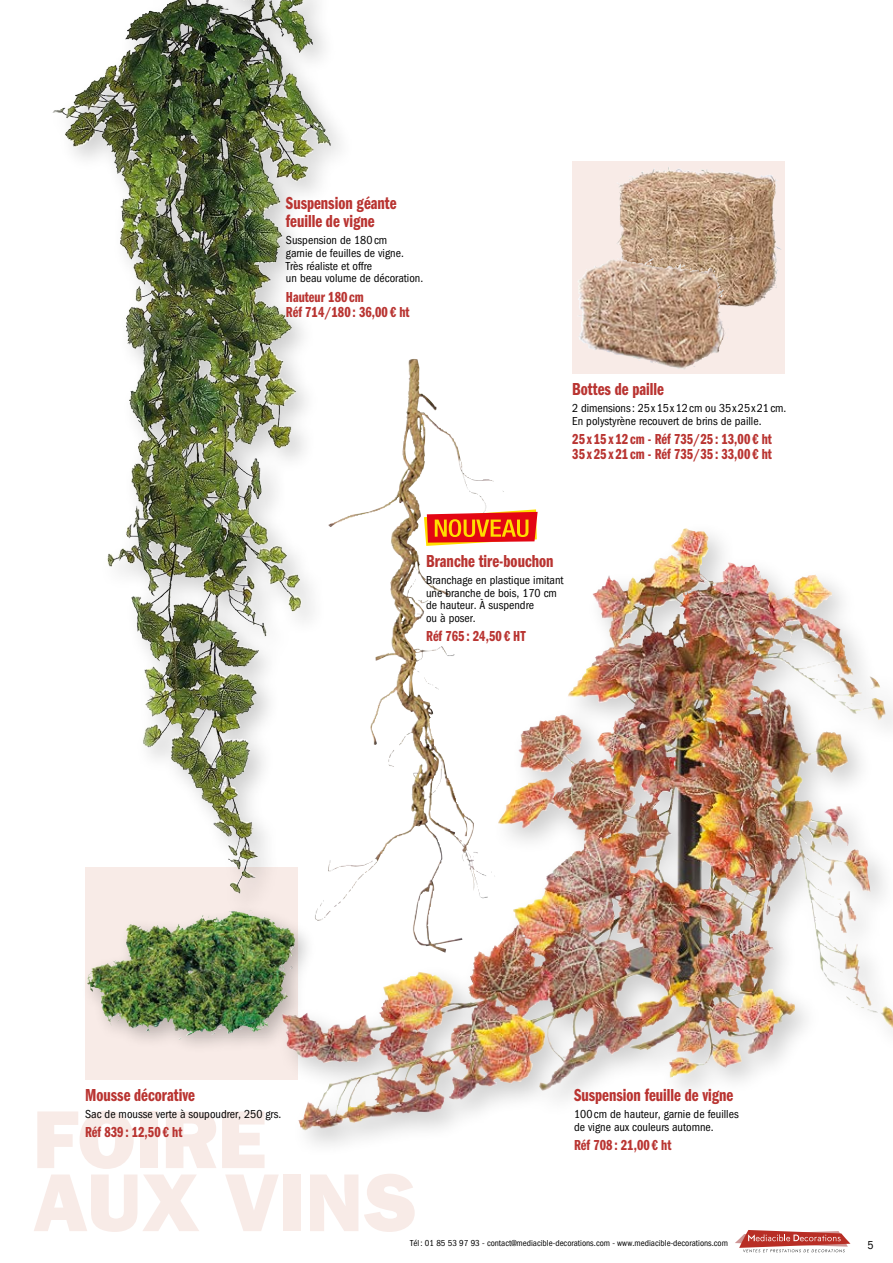
<style>
.page{position:relative;width:893px;height:1263px;background:#fff}
.page>*{position:absolute;margin:0;border:0;box-sizing:border-box;transform-origin:0 0}
.t1{font:82.5px/63px "ITC Franklin Gothic Std Hvy";color:#f8ebe7}
.t2{font:18px/18px "ITC Franklin Gothic Std Dm Cp";color:#b93431}
.t3{font:15px/15px "ITC Franklin Gothic Std Dm Cp";color:#b93431}
.t4{font:condensed 12px/12.8px "ITC Franklin Gothic Std";color:#000}
.t5{font:condensed 9px "ITC Franklin Gothic Std";color:#000}
</style>
<div class="page">
<svg style="left:735px;top:1230px;width:115px;height:22px"></svg>
<svg style="left:572px;top:162px;width:213px;height:212px;background:#d1b8a6"></svg>
<div style="left:85px;top:867px;width:213px;height:213px;background:#f8ebe7"></div>
<img style="left:618px;top:167px;width:50px;height:65px">
<img style="left:577px;top:258px;width:44px;height:94px">
<div style="left:79px;top:903px;width:238px;height:156px;background:#000;opacity:.25"></div>
<img style="left:160px;top:919px;width:92px;height:14px">
<div style="left:45px;top:0;width:312px;height:919px;background:#000;opacity:.2"></div>
<img style="left:162px;top:0;width:130px;height:19px">
<img style="left:328px;top:360px;width:82px;height:159px">
<div style="left:273px;top:519px;width:620px;height:640px;background:#000;opacity:.2"></div>
<img style="left:568px;top:533px;width:114px;height:234px">
<svg style="left:424px;top:509px;width:114px;height:37px"></svg>
<h2 class="t2" style="left:286px;top:194px;width:112px">Suspension géante feuille de vigne</h2>
<p class="t4" style="left:286px;top:234px;width:139px">Suspension de 180cm<br>garnie de feuilles de vigne.<br>Très réaliste et offre<br>un beau volume de décoration.</p>
<p class="t3" style="left:286px;top:289px;width:125px">Hauteur 180 cm<br>Réf 714/180 : 36,00 € ht</p>
<h2 class="t2" style="left:572px;top:380px;width:93px">Bottes de paille</h2>
<p class="t4" style="left:572px;top:402px;width:216px">2 dimensions: 25x15x12cm ou 35x25x21cm.<br>En polystyrène recouvert de brins de paille.</p>
<p class="t3" style="left:572px;top:432px;width:201px">25 x 15 x 12 cm - Réf 735/25 : 13,00 € ht<br>35 x 25 x 21 cm - Réf 735/35 : 33,00 € ht</p>
<h2 class="t2" style="left:426px;top:552px;width:129px">Branche tire-bouchon</h2>
<p class="t4" style="left:426px;top:573px;width:139px">Branchage en plastique imitant une branche de bois, 170 cm de hauteur. À suspendre<br>ou à poser.</p>
<p class="t3" style="left:426px;top:629px;width:101px">Réf 765 : 24,50 € HT</p>
<h2 class="t2" style="left:85px;top:1086px;width:111px">Mousse décorative</h2>
<p class="t4" style="left:85px;top:1108px;width:198px">Sac de mousse verte à soupoudrer, 250 grs.</p>
<p class="t3" style="left:85px;top:1125px;width:99px">Réf 839 : 12,50 € ht</p>
<h2 class="t2" style="left:574px;top:1086px;width:161px">Suspension feuille de vigne</h2>
<p class="t4" style="left:574px;top:1108px;width:166px">100cm de hauteur, garnie de feuilles de vigne aux couleurs automne.</p>
<p class="t3" style="left:574px;top:1138px;width:99px">Réf 708 : 21,00 € ht</p>
<h1 class="t1" style="left:33px;top:1108px;width:386px">FOIRE<br>AUX VINS</h1>
<p class="t5" style="left:410px;top:1238px;width:319px">Tél : 01 85 53 97 93 - contact@mediacible-decorations.com - www.mediacible-decorations.com</p>
<p class="t4" style="left:867px;top:1238px;width:8px">5</p>
</div>
